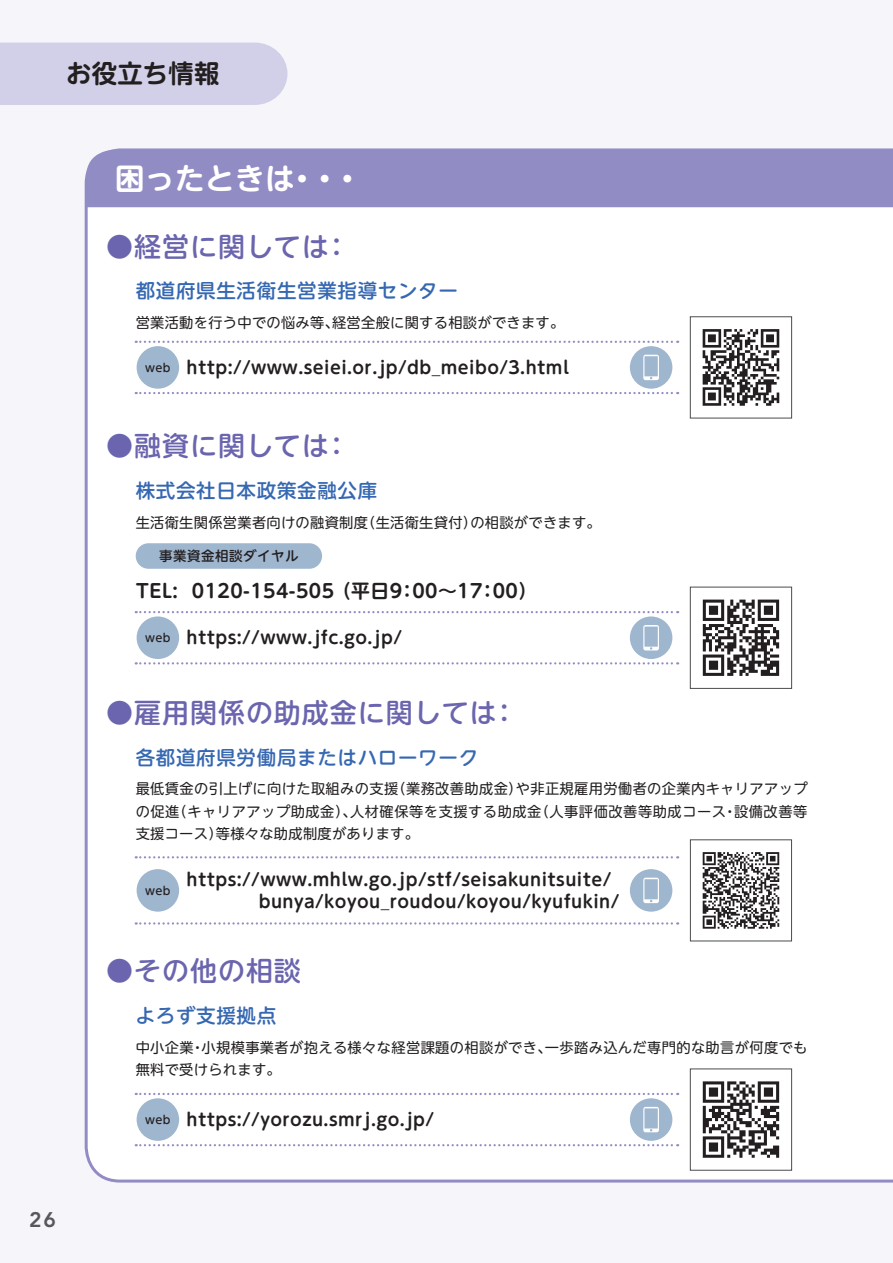
<style>
.page{position:relative;width:893px;height:1263px;background:#f5f5fa}
.page>*{position:absolute;margin:0;border:0;box-sizing:border-box;transform-origin:0 0}
.t1{font:700 30px "UD Shin M Go Pro De";color:#fff}
.t2{font:500 27px "UD Shin M Go Pro";letter-spacing:.035em;color:#6a65ae}
.t3{font:700 25.35px "UD Shin M Go Pro De";letter-spacing:.01em;color:#231f20}
.t4{font:800 21px "Avenir LT Std";color:#57585a}
.t5{font:500 19.5px "UD Shin M Go Pro";letter-spacing:.035em;color:#3668b2}
.t6{font:700 18.75px "UD Shin M Go Pro De";letter-spacing:.025em;color:#231f20}
.t7{font:700 17.25px/22.5px "UD Shin M Go Pro De";letter-spacing:.025em;color:#231f20}
.t8{font:14.25px/22.5px "UD Shin M Go Pro";letter-spacing:.02em;color:#231f20}
.t9{font:500 13.5px "UD Shin M Go Pro";letter-spacing:.035em;color:#231f20}
.t10{font:500 11.25px "UD Shin M Go Pro";color:#231f20}
.s1{font-family:"UD Shin M Go Pro";font-weight:500;font-size:11.25px}
</style>
<div class="page">
<div style="left:85px;top:148px;width:808px;height:1034px;background:#fff"></div>
<div style="left:86px;top:150px;width:807px;height:57px;background:#928cc4"></div>
<div style="left:0;top:43px;width:287px;height:62px;background:#d2d0e8"></div>
<div style="left:630px;top:346px;width:42px;height:43px;background:#9fb6cf;border-radius:50%"></div>
<svg style="left:643px;top:355px;width:16px;height:25px"></svg>
<div style="left:137px;top:346px;width:42px;height:43px;background:#9fb6cf;border-radius:50%"></div>
<svg style="left:703px;top:329px;width:76px;height:77px"></svg>
<div style="left:690px;top:316px;width:102px;height:102px;border:1px solid #4b4c4d"></div>
<svg style="left:136px;top:341px;width:542px;height:2px"></svg>
<svg style="left:136px;top:392px;width:542px;height:2px"></svg>
<div style="left:630px;top:1098px;width:42px;height:43px;background:#9fb6cf;border-radius:50%"></div>
<svg style="left:643px;top:1107px;width:16px;height:25px"></svg>
<div style="left:137px;top:1098px;width:42px;height:43px;background:#9fb6cf;border-radius:50%"></div>
<svg style="left:703px;top:1081px;width:76px;height:77px"></svg>
<div style="left:690px;top:1068px;width:102px;height:102px;border:1px solid #4b4c4d"></div>
<svg style="left:136px;top:1093px;width:542px;height:2px"></svg>
<svg style="left:136px;top:1144px;width:542px;height:2px"></svg>
<div style="left:630px;top:869px;width:42px;height:43px;background:#9fb6cf;border-radius:50%"></div>
<svg style="left:643px;top:878px;width:16px;height:25px"></svg>
<div style="left:137px;top:869px;width:42px;height:43px;background:#9fb6cf;border-radius:50%"></div>
<svg style="left:136px;top:856px;width:542px;height:2px"></svg>
<svg style="left:136px;top:922px;width:542px;height:2px"></svg>
<div style="left:630px;top:616px;width:42px;height:43px;background:#9fb6cf;border-radius:50%"></div>
<svg style="left:643px;top:625px;width:16px;height:25px"></svg>
<div style="left:137px;top:616px;width:42px;height:43px;background:#9fb6cf;border-radius:50%"></div>
<svg style="left:703px;top:600px;width:76px;height:76px"></svg>
<div style="left:690px;top:587px;width:102px;height:102px;border:1px solid #4b4c4d"></div>
<svg style="left:136px;top:611px;width:542px;height:2px"></svg>
<svg style="left:136px;top:662px;width:542px;height:2px"></svg>
<div style="left:136px;top:543px;width:186px;height:26px;background:#9fb6cf;border-radius:13px"></div>
<svg style="left:703px;top:852px;width:76px;height:77px"></svg>
<div style="left:690px;top:839px;width:102px;height:102px;border:1px solid #4b4c4d"></div>
<h3 class="t3" style="left:66px;top:53px;width:155px">お役立ち情報</h3>
<h1 class="t1" style="left:115px;top:154px;width:249px">困ったときは・・・</h1>
<h2 class="t2" style="left:106px;top:225px;width:245px">●経営に関しては：</h2>
<h3 class="t5" style="left:136px;top:275px;width:324px">都道府県生活衛生営業指導センター</h3>
<p class="t8" style="left:136px;top:311px;width:430px">営業活動を行う中での悩み等、経営全般に関する相談ができます。</p>
<p class="t7" style="left:145px;top:355px;width:425px"><span class="s1">web</span> http://www.seiei.or.jp/db_meibo/3.html</p>
<h2 class="t2" style="left:106px;top:424px;width:245px">●融資に関しては：</h2>
<h3 class="t5" style="left:136px;top:474px;width:243px">株式会社日本政策金融公庫</h3>
<p class="t8" style="left:136px;top:510px;width:467px">生活衛生関係営業者向けの融資制度（生活衛生貸付）の相談ができます。</p>
<p class="t9" style="left:159px;top:545px;width:141px">事業資金相談ダイヤル</p>
<h3 class="t6" style="left:136px;top:575px;width:403px">TEL: 0120-154-505 （平日9：00～17：00）</h3>
<p class="t7" style="left:145px;top:626px;width:258px"><span class="s1">web</span> https://www.jfc.go.jp/</p>
<h2 class="t2" style="left:106px;top:691px;width:413px">●雇用関係の助成金に関しては：</h2>
<h3 class="t5" style="left:136px;top:741px;width:344px">各都道府県労働局またはハローワーク</h3>
<p class="t8" style="left:136px;top:777px;width:673px;text-align:justify">最低賃金の引上げに向けた取組みの支援（業務改善助成金）や非正規雇用労働者の企業内キャリアアップの促進（キャリアアップ助成金）、人材確保等を支援する助成金（人事評価改善等助成コース・設備改善等支援コース）等様々な助成制度があります。</p>
<p class="t7" style="left:259px;top:867px;width:362px;text-indent:-72px">https://www.mhlw.go.jp/stf/seisakunitsuite/ bunya/koyou_roudou/koyou/kyufukin/</p>
<p class="t10" style="left:145px;top:881px;width:27px">web</p>
<h2 class="t2" style="left:106px;top:949px;width:196px">●その他の相談</h2>
<h3 class="t5" style="left:136px;top:999px;width:142px">よろず支援拠点</h3>
<p class="t8" style="left:136px;top:1035px;width:673px">中小企業・小規模事業者が抱える様々な経営課題の相談ができ、一歩踏み込んだ専門的な助言が何度でも無料で受けられます。</p>
<p class="t7" style="left:145px;top:1107px;width:290px"><span class="s1">web</span> https://yorozu.smrj.go.jp/</p>
<h3 class="t4" style="left:29px;top:1207px;width:28px">26</h3>
</div>
